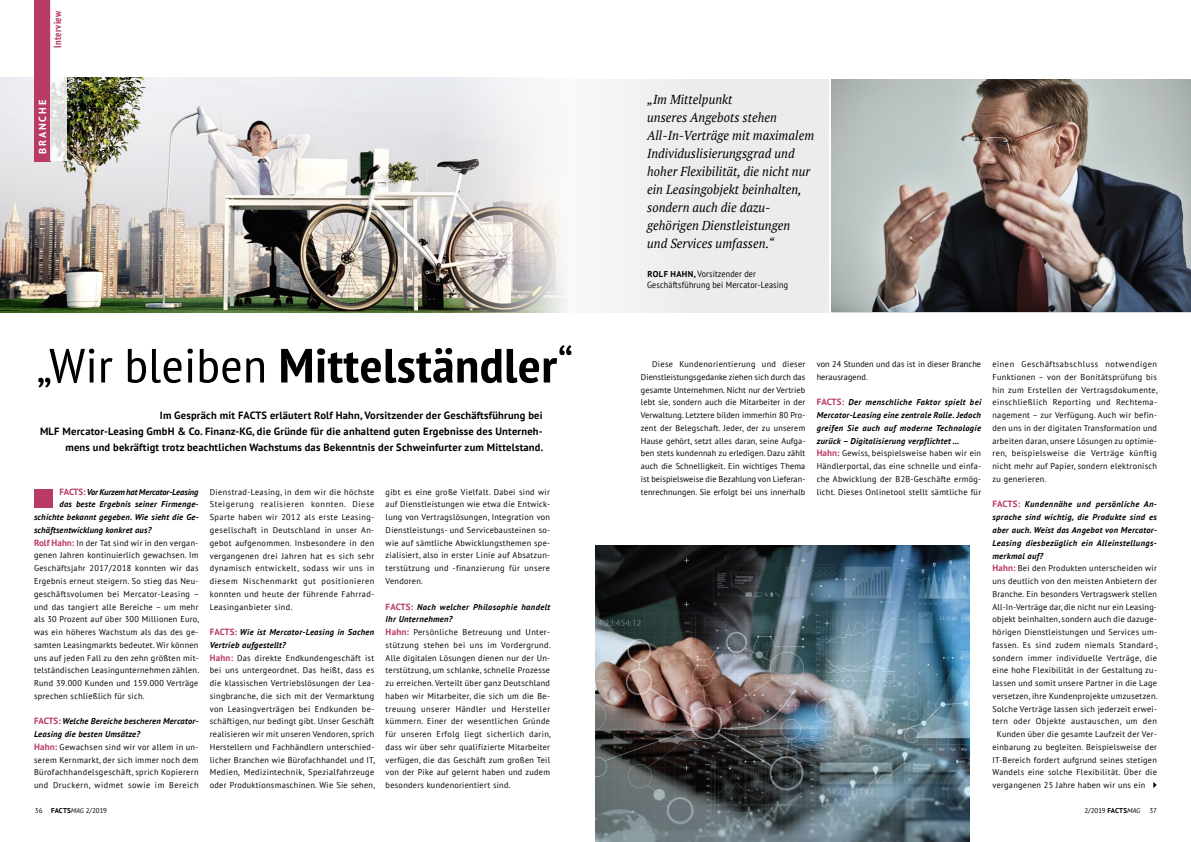
<style>
.page{position:relative;width:1191px;height:842px;background:#fff}
.page>*{position:absolute;margin:0;border:0;box-sizing:border-box;transform-origin:0 0}
.t1{font:700 condensed 48px "PT Sans";letter-spacing:.01em;color:#000;scale:1.12 1}
.t2{font:italic 13px/18px "PT Serif";letter-spacing:.005em;color:#000;scale:.95 1}
.t3{font:700 10.5px/16px "PT Sans";letter-spacing:.02em;color:#000;text-align:right}
.t4{font:700 condensed 10.2px "PT Sans";letter-spacing:.03em;color:#b93a63}
.t5{font:700 10.2px "PT Sans";letter-spacing:.19em;color:#fff}
.t6{font:9px/11px "PT Sans";letter-spacing:.02em;color:#000;scale:.9 1}
.t7{font:8.5px/12.8px "PT Sans";letter-spacing:.035em;color:#000;text-align:justify}
.t8{font:italic 700 8.5px "PT Sans";letter-spacing:.035em;color:#000}
.t9{font:8.5px/12.8px "PT Sans";letter-spacing:.015em;color:#000}
.t10{font:italic 700 8.5px "PT Sans";letter-spacing:-.01em;color:#000}
.t11{font:7px "PT Sans";color:#000}
.s1{font-weight:400}
.s2{font-style:normal;font-size:9px;color:#b93a63}
.s3{font-weight:700;font-size:9px;color:#b93a63}
.s4{font-weight:700;font-style:italic}
.s5{font-weight:700;font-size:8.5px}
.s6{font-weight:700}
.s7{font-style:italic}
</style>
<div class="page">
<img style="left:0;top:78px;width:527px;height:235px">
<div style="left:34px;top:489px;width:18px;height:18px;background:#b93a63"></div>
<div style="left:34px;top:0;width:16px;height:161px;background:#b93a63"></div>
<svg style="left:50px;top:0;width:17px;height:161px"></svg>
<div style="left:517px;top:80px;width:311px;height:233px;background:#ececed"></div>
<img style="left:831px;top:80px;width:360px;height:232px">
<img style="left:595px;top:546px;width:374px;height:296px">
<svg style="left:1153px;top:782px;width:3px;height:6px"></svg>
<p class="t4" style="left:51px;top:48px;width:38px;rotate:-90deg">Interview</p>
<p class="t5" style="left:36px;top:154px;width:56px;rotate:-90deg">BRANCHE</p>
<h1 class="t1" style="left:37px;top:334px;width:480px"><span class="s1">„Wir bleiben</span> Mittelständler<span class="s1">“</span></h1>
<p class="t3" style="left:40px;top:407px;width:505px">Im Gespräch mit FACTS erläutert Rolf Hahn, Vorsitzender der Geschäftsführung bei<br>MLF Mercator-Leasing GmbH &amp; Co. Finanz-KG, die Gründe für die anhaltend guten Ergebnisse des Unterneh&shy;mens und bekräftigt trotz beachtlichen Wachstums das Bekenntnis der Schweinfurter zum Mittelstand.</p>
<p class="t10" style="left:60px;top:486px;width:140px"><span class="s2">FACTS:</span> Vor Kurzem hat Mercator-Leasing</p>
<p class="t8" style="left:60px;top:499px;width:140px">das beste Ergebnis seiner Firmenge-</p>
<p class="t8" style="left:34px;top:512px;width:166px">schichte bekannt gegeben. Wie sieht die Ge-</p>
<p class="t8" style="left:34px;top:524px;width:119px">schäftsentwicklung konkret aus?</p>
<p class="t7" style="left:34px;top:536px;width:166px"><span class="s3">Rolf Hahn:</span> In der Tat sind wir in den vergan-</p>
<p class="t7" style="left:34px;top:549px;width:166px">genen Jahren kontinuierlich gewachsen. Im</p>
<p class="t7" style="left:34px;top:562px;width:166px">Geschäftsjahr 2017/2018 konnten wir das</p>
<p class="t7" style="left:34px;top:574px;width:166px">Ergebnis erneut steigern. So stieg das Neu-</p>
<p class="t7" style="left:34px;top:587px;width:167px">geschäftsvolumen bei Mercator-Leasing –</p>
<p class="t7" style="left:34px;top:600px;width:166px">und das tangiert alle Bereiche – um mehr</p>
<p class="t7" style="left:34px;top:613px;width:167px">als 30 Prozent auf über 300 Millionen Euro,</p>
<p class="t7" style="left:34px;top:625px;width:166px">was ein höheres Wachstum als das des ge-</p>
<p class="t7" style="left:34px;top:638px;width:166px">samten Leasingmarkts bedeutet. Wir können</p>
<p class="t7" style="left:34px;top:651px;width:166px">uns auf jeden Fall zu den zehn größten mit-</p>
<p class="t7" style="left:34px;top:664px;width:167px">telständischen Leasingunternehmen zählen.</p>
<p class="t7" style="left:34px;top:676px;width:166px">Rund 39.000 Kunden und 159.000 Verträge</p>
<p class="t7" style="left:34px;top:689px;width:112px">sprechen schließlich für sich.</p>
<p class="t7" style="left:34px;top:715px;width:166px;text-align:left"><span class="s3">FACTS:</span> <span class="s4">Welche Bereiche bescheren Mercator-Leasing die besten Umsätze?<br></span><span class="s3">Hahn:</span> Gewachsen sind wir vor allem in un&shy;serem Kernmarkt, der sich immer noch dem Bürofachhandelsgeschäft, sprich Kopierern und Druckern, widmet sowie im Bereich</p>
<p class="t7" style="left:210px;top:485px;width:166px">Dienstrad-Leasing, in dem wir die höchste Steigerung realisieren konnten. Diese Sparte haben wir 2012 als erste Leasing&shy;gesellschaft in Deutschland in unser An&shy;gebot aufgenommen. Insbesondere in den vergangenen drei Jahren hat es sich sehr dynamisch entwickelt, sodass wir uns in diesem Nischenmarkt gut positionieren konnten und heute der führende Fahrrad-Leasinganbieter sind.</p>
<p class="t7" style="left:210px;top:625px;width:167px;text-align:left"><span class="s3">FACTS:</span> <span class="s4">Wie ist Mercator-Leasing in Sachen Vertrieb aufgestellt?<br></span><span class="s3">Hahn:</span> Das direkte Endkundengeschäft ist bei uns untergeordnet. Das heißt, dass es die klassischen Vertriebslösungen der Lea&shy;singbranche, die sich mit der Vermarktung von Leasingverträgen bei Endkunden be&shy;schäftigen, nur bedingt gibt. Unser Geschäft realisieren wir mit unseren Vendoren, sprich Herstellern und Fachhändlern unterschied&shy;licher Branchen wie Bürofachhandel und IT, Medien, Medizintechnik, Spezialfahrzeuge oder Produktionsmaschinen. Wie Sie sehen,</p>
<p class="t7" style="left:386px;top:485px;width:166px">gibt es eine große Vielfalt. Dabei sind wir auf Dienstleistungen wie etwa die Entwick&shy;lung von Vertragslösungen, Integration von Dienstleistungs- und Servicebausteinen so&shy;wie auf sämtliche Abwicklungsthemen spe&shy;zialisiert, also in erster Linie auf Absatzun&shy;terstützung und -finanzierung für unsere Vendoren.</p>
<p class="t7" style="left:386px;top:600px;width:167px;text-align:left"><span class="s3">FACTS:</span> <span class="s4">Nach welcher Philosophie handelt Ihr Unternehmen?<br></span><span class="s3">Hahn:</span> Persönliche Betreuung und Unter&shy;stützung stehen bei uns im Vordergrund.<br>Alle digitalen Lösungen dienen nur der Un&shy;terstützung, um schlanke, schnelle Prozesse zu erreichen. Verteilt über ganz Deutschland haben wir Mitarbeiter, die sich um die Be&shy;treuung unserer Händler und Hersteller kümmern. Einer der wesentlichen Gründe für unseren Erfolg liegt sicherlich darin, dass wir über sehr qualifizierte Mitarbeiter verfügen, die das Geschäft zum großen Teil von der Pike auf gelernt haben und zudem besonders kundenorientiert sind.</p>
<p class="t2" style="left:647px;top:90px;width:177px">„Im Mittelpunkt<br>unseres Angebots stehen<br>All-In-Verträge mit maximalem<br>Individuslisierungsgrad und hoher Flexibilität, die nicht nur ein Leasingobjekt beinhalten, sondern auch die dazu&shy;gehörigen Dienstleistungen<br>und Services umfassen.“</p>
<p class="t6" style="left:647px;top:268px;width:158px"><span class="s5">ROLF HAHN,</span> Vorsitzender der<br>Geschäftsführung bei Mercator-Leasing</p>
<p class="t7" style="left:641px;top:358px;width:166px;text-indent:11px">Diese Kundenorientierung und dieser Dienstleistungsgedanke ziehen sich durch das gesamte Unternehmen. Nicht nur der Vertrieb lebt sie, sondern auch die Mitarbeiter in der Verwaltung. Letztere bilden immerhin 80 Pro&shy;zent der Belegschaft. Jeder, der zu unserem Hause gehört, setzt alles daran, seine Aufga&shy;ben stets kundennah zu erledigen. Dazu zählt auch die Schnelligkeit. Ein wichtiges Thema ist beispielsweise die Bezahlung von Lieferan&shy;tenrechnungen. Sie erfolgt bei uns innerhalb</p>
<p class="t9" style="left:816px;top:358px;width:166px">von 24 Stunden und das ist in dieser Branche herausragend.</p>
<p class="t7" style="left:816px;top:396px;width:166px;text-align:left"><span class="s3">FACTS:</span> <span class="s4">Der menschliche Faktor spielt bei Mercator-Leasing eine zentrale Rolle. Jedoch greifen Sie auch auf moderne Technologie zurück – Digitalisierung verpflichtet … </span><span class="s3">Hahn:</span> Gewiss, beispielsweise haben wir ein Händlerportal, das eine schnelle und einfa&shy;che Abwicklung der B2B-Geschäfte ermög&shy;licht. Dieses Onlinetool stellt sämtliche für</p>
<p class="t7" style="left:992px;top:358px;width:167px">einen Geschäftsabschluss notwendigen Funktionen – von der Bonitätsprüfung bis hin zum Erstellen der Vertragsdokumente, einschließlich Reporting und Rechtema&shy;nagement – zur Verfügung. Auch wir befin&shy;den uns in der digitalen Transformation und arbeiten daran, unsere Lösungen zu optimie&shy;ren, beispielsweise die Verträge künftig nicht mehr auf Papier, sondern elektronisch zu generieren.</p>
<p class="t8" style="left:992px;top:499px;width:166px"><span class="s2">FACTS:</span> Kundennähe und persönliche An-</p>
<p class="t8" style="left:992px;top:512px;width:166px">sprache sind wichtig, die Produkte sind es</p>
<p class="t8" style="left:992px;top:524px;width:166px">aber auch. Weist das Angebot von Mercator-</p>
<p class="t8" style="left:992px;top:537px;width:166px">Leasing diesbezüglich ein Alleinstellungs-</p>
<p class="t8" style="left:992px;top:550px;width:52px">merkmal auf?</p>
<p class="t7" style="left:992px;top:562px;width:166px"><span class="s3">Hahn:</span> Bei den Produkten unterscheiden wir</p>
<p class="t7" style="left:992px;top:574px;width:166px">uns deutlich von den meisten Anbietern der</p>
<p class="t7" style="left:992px;top:587px;width:166px">Branche. Ein besonders Vertragswerk stellen</p>
<p class="t7" style="left:992px;top:600px;width:166px">All-In-Verträge dar, die nicht nur ein Leasing-</p>
<p class="t7" style="left:992px;top:613px;width:166px">objekt beinhalten, sondern auch die dazuge-</p>
<p class="t7" style="left:992px;top:625px;width:166px">hörigen Dienstleistungen und Services um-</p>
<p class="t7" style="left:992px;top:638px;width:167px">fassen. Es sind zudem niemals Standard-,</p>
<p class="t7" style="left:992px;top:651px;width:166px">sondern immer individuelle Verträge, die</p>
<p class="t7" style="left:992px;top:664px;width:166px">eine hohe Flexibilität in der Gestaltung zu-</p>
<p class="t7" style="left:992px;top:676px;width:166px">lassen und somit unsere Partner in die Lage</p>
<p class="t7" style="left:992px;top:689px;width:167px">versetzen, ihre Kundenprojekte umzusetzen.</p>
<p class="t7" style="left:992px;top:702px;width:166px">Solche Verträge lassen sich jederzeit erwei-</p>
<p class="t7" style="left:992px;top:715px;width:166px">tern oder Objekte austauschen, um den</p>
<p class="t7" style="left:997px;top:727px;width:161px">Kunden über die gesamte Laufzeit der Ver-</p>
<p class="t7" style="left:992px;top:740px;width:166px">einbarung zu begleiten. Beispielsweise der</p>
<p class="t7" style="left:992px;top:753px;width:166px">IT-Bereich fordert aufgrund seines stetigen</p>
<p class="t7" style="left:992px;top:766px;width:166px">Wandels eine solche Flexibilität. Über die</p>
<p class="t7" style="left:992px;top:778px;width:154px">vergangenen 25 Jahre haben wir uns ein</p>
<p class="t11" style="left:35px;top:806px;width:9px">36</p>
<p class="t11" style="left:51px;top:806px;width:57px"><span class="s6">FACTS</span><span class="s7">MAG</span> 2/2019</p>
<p class="t11" style="left:1084px;top:806px;width:57px">2/2019 <span class="s6">FACTS</span><span class="s7">MAG</span></p>
<p class="t11" style="left:1149px;top:806px;width:9px">37</p>
</div>
